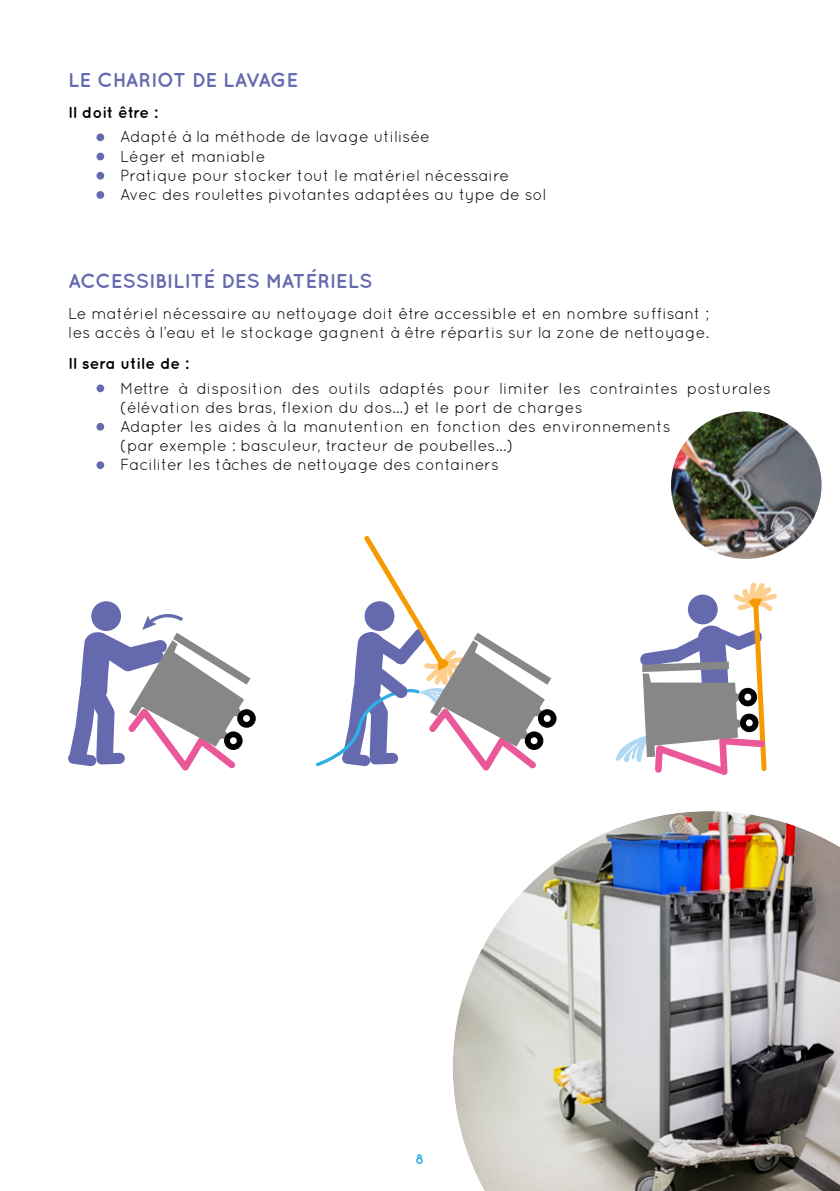
<style>
.page{position:relative;width:840px;height:1191px;background:#fff}
.page>*{position:absolute;margin:0;border:0;box-sizing:border-box;transform-origin:0 0}
.t1{font:700 20px "Quicksand";color:#656aaf}
.t2{font:16px/19.2px "Quicksand";color:#000}
.t3{font:700 16px "Quicksand";color:#000}
.t4{font:700 14px "Quicksand";color:#2db0e4}
</style>
<div class="page">
<svg style="left:453px;top:811px;width:386px;height:380px;background:#adaaa9"></svg>
<div style="left:96px;top:133px;width:8px;height:8px;background:#656aaf;border-radius:50%"></div>
<div style="left:96px;top:153px;width:8px;height:7px;background:#656aaf;border-radius:50%"></div>
<div style="left:96px;top:172px;width:8px;height:8px;background:#656aaf;border-radius:50%"></div>
<div style="left:96px;top:191px;width:8px;height:8px;background:#656aaf;border-radius:50%"></div>
<div style="left:96px;top:384px;width:8px;height:8px;background:#656aaf;border-radius:50%"></div>
<div style="left:96px;top:423px;width:8px;height:7px;background:#656aaf;border-radius:50%"></div>
<div style="left:96px;top:461px;width:8px;height:8px;background:#656aaf;border-radius:50%"></div>
<svg style="left:315px;top:536px;width:241px;height:234px"></svg>
<svg style="left:91px;top:601px;width:30px;height:30px"></svg>
<svg style="left:68px;top:606px;width:188px;height:164px"></svg>
<svg style="left:616px;top:582px;width:160px;height:193px"></svg>
<img style="left:671px;top:411px;width:150px;height:148px">
<p class="t1" style="left:68px;top:68px;width:232px">LE CHARIOT DE LAVAGE</p>
<p class="t3" style="left:68px;top:102px;width:91px">Il doit être :</p>
<p class="t2" style="left:120px;top:127px;width:427px">Adapté à la méthode de lavage utilisée<br>Léger et maniable<br>Pratique pour stocker tout le matériel nécessaire Avec des roulettes pivotantes adaptées au type de sol</p>
<p class="t1" style="left:68px;top:269px;width:306px">ACCESSIBILITÉ DES MATÉRIELS</p>
<p class="t2" style="left:68px;top:303px;width:642px">Le matériel nécessaire au nettoyage doit être accessible et en nombre suffisant ; les accès à l’eau et le stockage gagnent à être répartis sur la zone de nettoyage.</p>
<p class="t3" style="left:68px;top:353px;width:122px">Il sera utile de :</p>
<p class="t2" style="left:120px;top:378px;width:651px">Mettre à disposition des outils adaptés pour limiter les contraintes posturales (élévation des bras, flexion du dos…) et le port de charges<br>Adapter les aides à la manutention en fonction des environnements<br>(par exemple : basculeur, tracteur de poubelles...)<br>Faciliter les tâches de nettoyage des containers</p>
<p class="t4" style="left:415px;top:1150px;width:10px">8</p>
</div>
